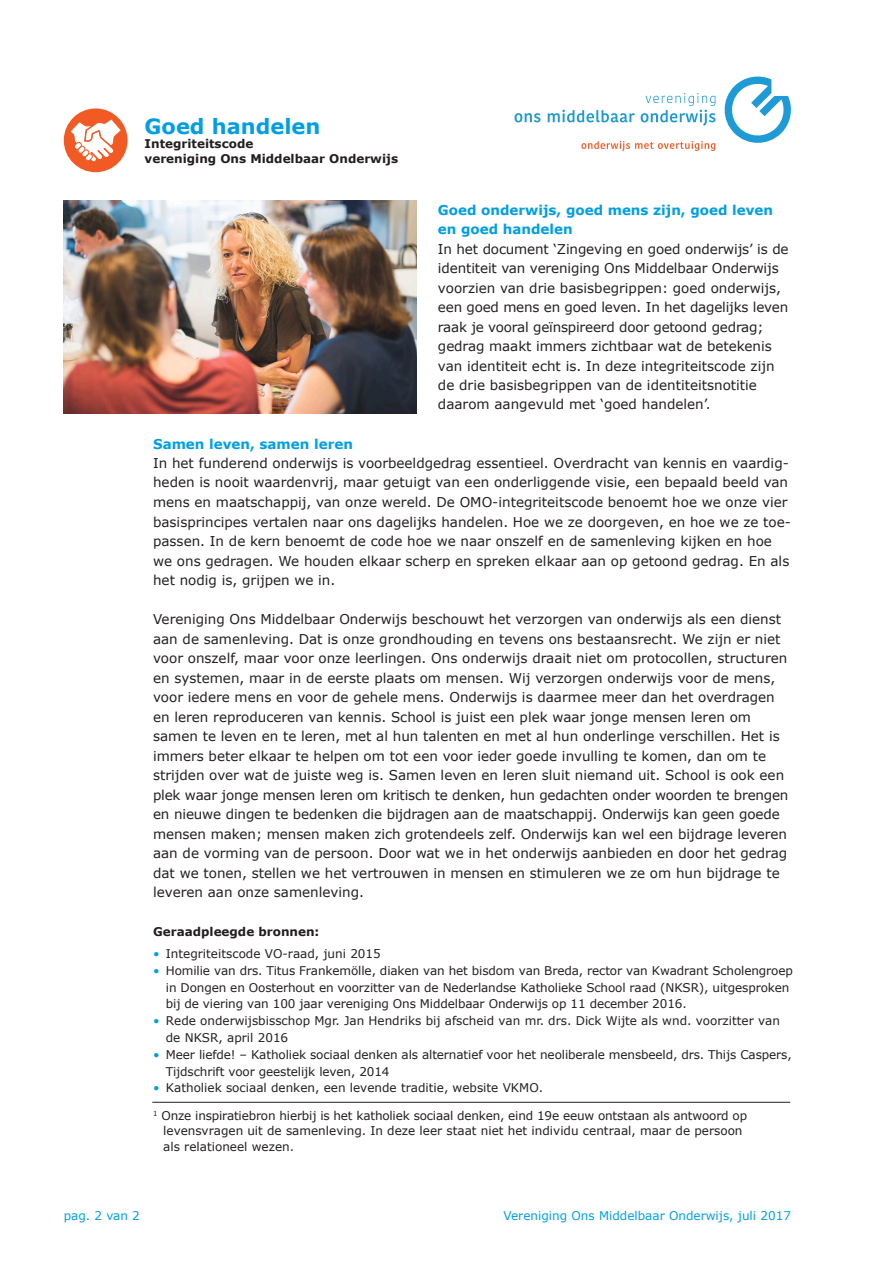
<style>
.page{position:relative;width:893px;height:1263px;background:#fff}
.page>*{position:absolute;margin:0;border:0;box-sizing:border-box;transform-origin:0 0}
.t1{font:700 21px "Verdana";color:#009fe3}
.t2{font:13.5px/19.5px "Verdana";color:#231f20}
.t3{font:700 13.5px/19.5px "Verdana";color:#009fe3}
.t4{font:12px/16.8px "Verdana";letter-spacing:-.01em;color:#231f20}
.t5{font:700 12px "Verdana";color:#231f20}
.t6{font:12px "Verdana";color:#009fe3}
.s1{color:#009fe3}
</style>
<div class="page">
<img style="left:64px;top:201px;width:353px;height:213px">
<div style="left:64px;top:108px;width:64px;height:64px;background:#f15a24;border-radius:50%"></div>
<svg style="left:69px;top:118px;width:53px;height:46px"></svg>
<hr style="left:152px;top:1102px;width:638px;height:1px;background:#231f20">
<svg style="left:514px;top:113px;width:26px;height:9px"></svg>
<svg style="left:548px;top:110px;width:86px;height:12px"></svg>
<svg style="left:641px;top:93px;width:74px;height:33px"></svg>
<svg style="left:724px;top:77px;width:67px;height:66px"></svg>
<svg style="left:581px;top:141px;width:134px;height:10px"></svg>
<p class="t1" style="left:145px;top:113px;width:177px">Goed handelen</p>
<p class="t5" style="left:145px;top:136px;width:110px">Integriteitscode</p>
<p class="t5" style="left:145px;top:151px;width:255px">vereniging Ons Middelbaar Onderwijs</p>
<p class="t3" style="left:438px;top:200px;width:337px">Goed onderwijs, goed mens zijn, goed leven en goed handelen</p>
<p class="t2" style="left:438px;top:239px;width:352px">In het document ‘Zingeving en goed onderwijs’ is de identiteit van vereniging Ons Middelbaar Onderwijs voorzien van drie basisbegrippen: goed onderwijs, een goed mens en goed leven. In het dagelijks leven raak je vooral geïnspireerd door getoond gedrag; gedrag maakt immers zichtbaar wat de betekenis van identiteit echt is. In deze integriteitscode zijn de drie basisbegrippen van de identiteitsnotitie daarom aangevuld met ‘goed handelen’.</p>
<p class="t3" style="left:153px;top:434px;width:201px">Samen leven, samen leren</p>
<p class="t2" style="left:153px;top:453px;width:639px">In het funderend onderwijs is voorbeeldgedrag essentieel. Overdracht van kennis en vaardig&shy;heden is nooit waardenvrij, maar getuigt van een onderliggende visie, een bepaald beeld van mens en maatschappij, van onze wereld. De OMO-integriteitscode benoemt hoe we onze vier basisprincipes vertalen naar ons dagelijks handelen. Hoe we ze doorgeven, en hoe we ze toe&shy;passen. In de kern benoemt de code hoe we naar onszelf en de samenleving kijken en hoe we ons gedragen. We houden elkaar scherp en spreken elkaar aan op getoond gedrag. En als het nodig is, grijpen we in.</p>
<p class="t2" style="left:153px;top:610px;width:637px">Vereniging Ons Middelbaar Onderwijs beschouwt het verzorgen van onderwijs als een dienst aan de samenleving. Dat is onze grondhouding en tevens ons bestaansrecht. We zijn er niet voor onszelf, maar voor onze leerlingen. Ons onderwijs draait niet om protocollen, structuren en systemen, maar in de eerste plaats om mensen. Wij verzorgen onderwijs voor de mens, voor iedere mens en voor de gehele mens. Onderwijs is daarmee meer dan het overdragen en leren reproduceren van kennis. School is juist een plek waar jonge mensen leren om samen te leven en te leren, met al hun talenten en met al hun onderlinge verschillen. Het is immers beter elkaar te helpen om tot een voor ieder goede invulling te komen, dan om te strijden over wat de juiste weg is. Samen leven en leren sluit niemand uit. School is ook een plek waar jonge mensen leren om kritisch te denken, hun gedachten onder woorden te brengen en nieuwe dingen te bedenken die bijdragen aan de maatschappij. Onderwijs kan geen goede mensen maken; mensen maken zich grotendeels zelf. Onderwijs kan wel een bijdrage leveren aan de vorming van de persoon. Door wat we in het onderwijs aanbieden en door het gedrag dat we tonen, stellen we het vertrouwen in mensen en stimuleren we ze om hun bijdrage te leveren aan onze samenleving.</p>
<p class="t5" style="left:153px;top:924px;width:168px">Geraadpleegde bronnen:</p>
<p class="t4" style="left:153px;top:945px;width:229px"><span class="s1">•</span> Integriteitscode VO-raad, juni 2015</p>
<p class="t4" style="left:166px;top:962px;width:629px;text-indent:-13px"><span class="s1">•</span> Homilie van drs. Titus Frankemölle, diaken van het bisdom van Breda, rector van Kwadrant Scholengroep in Dongen en Oosterhout en voorzitter van de Nederlandse Katholieke School raad (NKSR), uitgesproken bij de viering van 100 jaar vereniging Ons Middelbaar Onderwijs op 11 december 2016.</p>
<p class="t4" style="left:166px;top:1013px;width:616px;text-indent:-13px"><span class="s1">•</span> Rede onderwijsbisschop Mgr. Jan Hendriks bij afscheid van mr. drs. Dick Wijte als wnd. voorzitter van de NKSR, april 2016</p>
<p class="t4" style="left:166px;top:1046px;width:627px;text-indent:-13px"><span class="s1">•</span> Meer liefde! – Katholiek sociaal denken als alternatief voor het neoliberale mensbeeld, drs. Thijs Caspers,<br>Tijdschrift voor geestelijk leven, 2014</p>
<p class="t4" style="left:153px;top:1080px;width:392px"><span class="s1">•</span> Katholiek sociaal denken, een levende traditie, website VKMO.</p>
<p class="t4" style="left:153px;top:1108px;width:596px;line-height:15.1px;text-align:center"><sup>1</sup> Onze inspiratiebron hierbij is het katholiek sociaal denken, eind 19e eeuw ontstaan als antwoord op levens vragen uit de samenleving. In deze leer staat niet het individu centraal, maar de persoon</p>
<p class="t4" style="left:163px;top:1139px;width:132px">als relationeel wezen.</p>
<p class="t6" style="left:64px;top:1208px;width:78px">pag. 2 van 2</p>
<p class="t6" style="left:503px;top:1208px;width:289px">Vereniging Ons Middelbaar Onderwijs, juli 2017</p>
</div>
